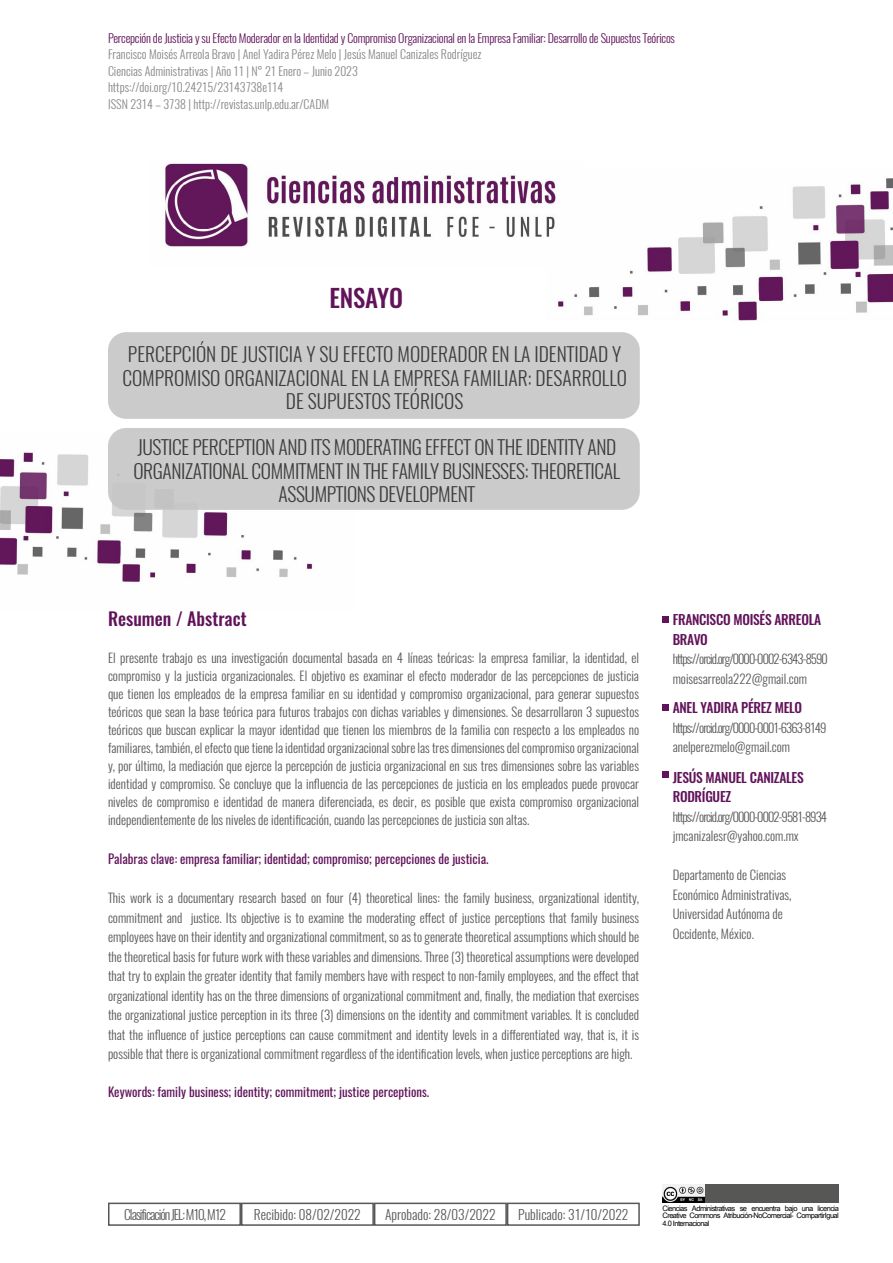
<style>
.page{position:relative;width:893px;height:1263px;background:#fff}
.page>*{position:absolute;margin:0;border:0;box-sizing:border-box;transform-origin:0 0}
.t1{font:500 24.75px "Oswald";letter-spacing:-.01em;color:#61135a}
.t2{font:300 19.5px/23.4px "Oswald";letter-spacing:-.02em;color:#3c3c3b;text-align:center}
.t3{font:300 19.5px/23.4px "Oswald";color:#3c3c3b;text-align:center}
.t4{font:500 18px "Oswald";color:#61135a}
.t5{font:500 13.5px/19.5px "Oswald";letter-spacing:-.02em;color:#61135a}
.t6{font:300 13.5px "Oswald";color:#575756}
.t7{font:300 13.5px "Oswald";letter-spacing:-.075em;color:#575756}
.t8{font:300 12.75px/19.5px "Oswald";color:#575756;text-align:justify}
.t9{font:300 12.75px/19.5px "Oswald";letter-spacing:-.07em;color:#575756}
.t10{font:12.75px "Oswald";color:#61135a}
.t11{font:300 12px/16.5px "Oswald";color:#878787}
.t12{font:300 12px "Oswald";letter-spacing:-.02em;color:#61135a}
.t13{font:7.5px/7.5px "Arial Unicode MS";letter-spacing:-.07em;color:#000;text-align:justify}
</style>
<div class="page">
<img style="left:0;top:436px;width:312px;height:147px">
<img style="left:557px;top:178px;width:336px;height:143px">
<img style="left:162px;top:163px;width:420px;height:103px">
<div style="left:108px;top:332px;width:532px;height:87px;background:#c6c6c6;border-radius:18px"></div>
<div style="left:108px;top:428px;width:532px;height:82px;background:#c6c6c6;border-radius:18px"></div>
<div style="left:241px;top:1202px;width:133px;height:24px;border:2px solid #575756"></div>
<div style="left:108px;top:1202px;width:133px;height:24px;border:2px solid #575756"></div>
<div style="left:374px;top:1202px;width:133px;height:24px;border:2px solid #575756"></div>
<div style="left:507px;top:1202px;width:133px;height:24px;border:2px solid #575756"></div>
<svg style="left:662px;top:616px;width:7px;height:7px"></svg>
<svg style="left:662px;top:704px;width:7px;height:7px"></svg>
<svg style="left:662px;top:771px;width:7px;height:7px"></svg>
<div style="left:662px;top:1184px;width:177px;height:18px;background:#575756"></div>
<img style="left:662px;top:1184px;width:42px;height:19px">
<p class="t12" style="left:108px;top:27px;width:568px">Percepción de Justicia y su Efecto Moderador en la Identidad y Compromiso Organizacional en la Empresa Familiar: Desarrollo de Supuestos Teóricos</p>
<p class="t11" style="left:108px;top:45px;width:375px">Francisco Moisés Arreola Bravo | Anel Yadira Pérez Melo | Jesús Manuel Canizales Rodríguez Ciencias Administrativas | Año 11 | N° 21 Enero – Junio 2023 https://doi.org/10.24215/23143738e114<br>ISSN 2314 – 3738 | http://revistas.unlp.edu.ar/CADM</p>
<h1 class="t1" style="left:330px;top:285px;width:75px">ENSAYO</h1>
<h2 class="t3" style="left:122px;top:341px;width:506px">PERCEPCIÓN DE JUSTICIA Y SU EFECTO MODERADOR EN LA IDENTIDAD Y<br>COMPROMISO ORGANIZACIONAL EN LA EMPRESA FAMILIAR: DESARROLLO<br>DE SUPUESTOS TEÓRICOS</h2>
<h2 class="t2" style="left:133px;top:433px;width:488px">JUSTICE PERCEPTION AND ITS MODERATING EFFECT ON THE IDENTITY AND<br>ORGANIZATIONAL COMMITMENT IN THE FAMILY BUSINESSES: THEORETICAL<br>ASSUMPTIONS DEVELOPMENT</h2>
<h3 class="t4" style="left:108px;top:609px;width:140px">Resumen / Abstract</h3>
<p class="t8" style="left:108px;top:647px;width:533px;line-height:18px">El presente trabajo es una investigación documental basada en 4 líneas teóricas: la empresa familiar, la identidad, el compromiso y la justicia organizacionales. El objetivo es examinar el efecto moderador de las percepciones de justicia que tienen los empleados de la empresa familiar en su identidad y compromiso organizacional, para generar supuestos teóricos que sean la base teórica para futuros trabajos con dichas variables y dimensiones. Se desarrollaron 3 supuestos teóricos que buscan explicar la mayor identidad que tienen los miembros de la familia con respecto a los empleados no familiares, también, el efecto que tiene la identidad organizacional sobre las tres dimensiones del compromiso organizacional y, por último, la mediación que ejerce la percepción de justicia organizacional en sus tres dimensiones sobre las variables identidad y compromiso. Se concluye que la influencia de las percepciones de justicia en los empleados puede provocar niveles de compromiso e identidad de manera diferenciada, es decir, es posible que exista compromiso organizacional independientemente de los niveles de identificación, cuando las percepciones de justicia son altas.</p>
<p class="t10" style="left:108px;top:847px;width:382px">Palabras clave: empresa familiar; identidad; compromiso; percepciones de justicia.</p>
<p class="t8" style="left:108px;top:887px;width:533px">This work is a documentary research based on four (4) theoretical lines: the family business, organizational identity, commitment and justice. Its objective is to examine the moderating effect of justice perceptions that family business employees have on their identity and organizational commitment, so as to generate theoretical assumptions which should be the theoretical basis for future work with these variables and dimensions. Three (3) theoretical assumptions were developed that try to explain the greater identity that family members have with respect to non-family employees, and the effect that organizational identity has on the three dimensions of organizational commitment and, finally, the mediation that exercises the organizational justice perception in its three (3) dimensions on the identity and commitment variables. It is concluded that the influence of justice perceptions can cause commitment and identity levels in a differentiated way, that is, it is possible that there is organizational commitment regardless of the identification levels, when justice perceptions are high.</p>
<p class="t10" style="left:108px;top:1080px;width:323px">Keywords: family business; identity; commitment; justice perceptions.</p>
<p class="t5" style="left:673px;top:611px;width:150px">FRANCISCO MOISÉS ARREOLA<br>BRAVO</p>
<p class="t9" style="left:673px;top:648px;width:157px">https://orcid.org/0000-0002-6343-8590 moisesarreola222@gmail.com</p>
<p class="t5" style="left:673px;top:699px;width:131px">ANEL YADIRA PÉREZ MELO</p>
<p class="t9" style="left:673px;top:716px;width:155px">https://orcid.org/0000-0001-6363-8149 anelperezmelo@gmail.com</p>
<p class="t5" style="left:673px;top:768px;width:133px">JESÚS MANUEL CANIZALES<br>RODRÍGUEZ</p>
<p class="t9" style="left:673px;top:805px;width:156px">https://orcid.org/0000-0002-9581-8934 jmcanizalesr@yahoo.com.mx</p>
<p class="t8" style="left:673px;top:864px;width:120px;text-align:left">Departamento de Ciencias<br>Económico Administrativas,<br>Universidad Autónoma de<br>Occidente, México.</p>
<p class="t7" style="left:124px;top:1202px;width:103px">Clasificación JEL:M10,M12</p>
<p class="t6" style="left:254px;top:1202px;width:108px">Recibido: 08/02/2022</p>
<p class="t6" style="left:385px;top:1202px;width:112px">Aprobado: 28/03/2022</p>
<p class="t6" style="left:518px;top:1202px;width:112px">Publicado: 31/10/2022</p>
<p class="t13" style="left:662px;top:1204px;width:178px">Ciencias Administrativas se encuentra bajo una licencia Creative Commons Atribución-NoComercial- CompartirIgual 4.0 Internacional</p>
</div>
